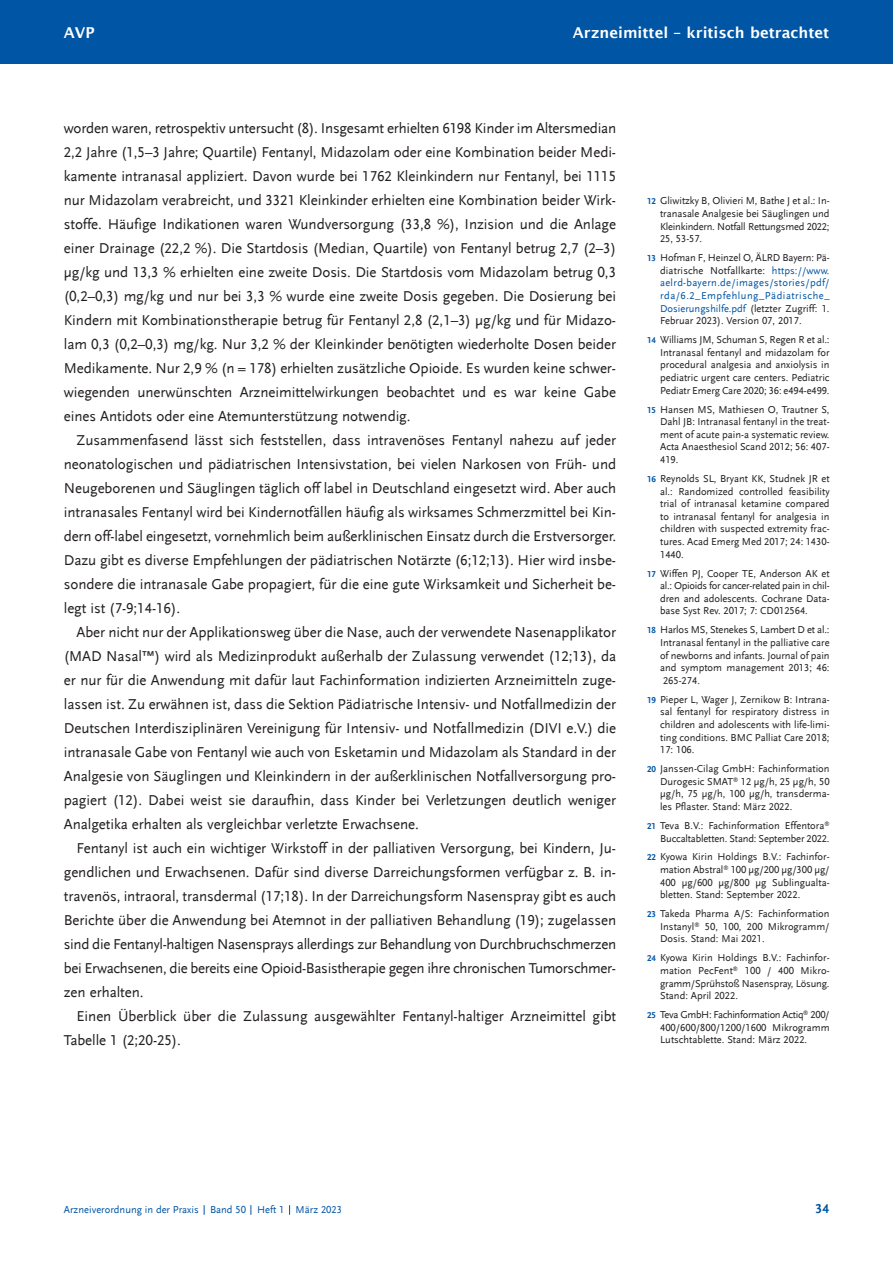
<style>
.page{position:relative;width:893px;height:1263px;background:#fff}
.page>*{position:absolute;margin:0;border:0;box-sizing:border-box;transform-origin:0 0}
.t1{font:15px/24px "Scala Sans LF";letter-spacing:-.005em;color:#231f20;text-align:justify}
.t2{font:600 15px "Lucida Sans";color:#fff}
.t3{font:700 13.5px "Scala Sans LF";color:#0155a5}
.t4{font:10.5px/12.6px "Scala Sans LF";color:#231f20;text-align:justify}
.t5{font:10.5px "Scala Sans LF";color:#0155a5}
.s1{font-weight:700;font-size:9px;color:#0155a5}
.s2{color:#0155a5}
</style>
<div class="page">
<div style="left:0;top:0;width:893px;height:64px;background:#0155a5"></div>
<p class="t2" style="left:64px;top:24px;width:32px">AVP</p>
<p class="t2" style="left:573px;top:24px;width:258px">Arzneimittel – kritisch betrachtet</p>
<p class="t1" style="left:64px;top:116px;width:554px">worden waren, retrospektiv untersucht (8). Insgesamt erhielten 6198 Kinder im Altersmedian 2,2 Jahre (1,5–3 Jahre; Quartile) Fentanyl, Midazolam oder eine Kombination beider Medi&shy;kamente intranasal appliziert. Davon wurde bei 1762 Kleinkindern nur Fentanyl, bei 1115 nur Midazolam verabreicht, und 3321 Kleinkinder erhielten eine Kombination beider Wirk&shy;stoffe. Häufige Indikationen waren Wundversorgung (33,8 %), Inzision und die Anlage einer Drainage (22,2 %). Die Startdosis (Median, Quartile) von Fentanyl betrug 2,7 (2–3) μg/kg und 13,3 % erhielten eine zweite Dosis. Die Startdosis vom Midazolam betrug 0,3 (0,2–0,3) mg/kg und nur bei 3,3 % wurde eine zweite Dosis gegeben. Die Dosierung bei Kindern mit Kombinationstherapie betrug für Fentanyl 2,8 (2,1–3) μg/kg und für Midazo - lam 0,3 (0,2–0,3) mg/kg. Nur 3,2 % der Kleinkinder benötigten wiederholte Dosen beider Medikamente. Nur 2,9 % (n = 178) erhielten zusätzliche Opioide. Es wurden keine schwer&shy;wiegenden unerwünschten Arzneimittelwirkungen beobachtet und es war keine Gabe eines Antidots oder eine Atemunterstützung notwendig.</p>
<p class="t1" style="left:64px;top:428px;width:554px;text-indent:13px">Zusammenfasend lässt sich feststellen, dass intravenöses Fentanyl nahezu auf jeder neonatologischen und pädiatrischen Intensivstation, bei vielen Narkosen von Früh- und Neugeborenen und Säuglingen täglich off label in Deutschland eingesetzt wird. Aber auch intranasales Fentanyl wird bei Kindernotfällen häufig als wirksames Schmerzmittel bei Kin&shy;dern off-label eingesetzt, vornehmlich beim außerklinischen Einsatz durch die Erstversorger.<br>Dazu gibt es diverse Empfehlungen der pädiatrischen Notärzte (6;12;13). Hier wird insbe&shy;sondere die intranasale Gabe propagiert, für die eine gute Wirksamkeit und Sicherheit be - legt ist (7-9;14-16).</p>
<p class="t1" style="left:64px;top:620px;width:554px;text-indent:13px">Aber nicht nur der Applikationsweg über die Nase, auch der verwendete Nasenapplikator (MAD Nasal™) wird als Medizinprodukt außerhalb der Zulassung verwendet (12;13), da er nur für die Anwendung mit dafür laut Fachinformation indizierten Arzneimitteln zuge&shy;lassen ist. Zu erwähnen ist, dass die Sektion Pädiatrische Intensiv- und Notfallmedizin der Deutschen Interdisziplinären Vereinigung für Intensiv- und Notfallmedizin (DIVI e.V.) die intranasale Gabe von Fentanyl wie auch von Esketamin und Midazolam als Standard in der Analgesie von Säuglingen und Kleinkindern in der außerklinischen Notfallversorgung pro&shy;pagiert (12). Dabei weist sie daraufhin, dass Kinder bei Verletzungen deutlich weniger Analgetika erhalten als vergleichbar verletzte Erwachsene.</p>
<p class="t1" style="left:64px;top:836px;width:554px;text-indent:13px">Fentanyl ist auch ein wichtiger Wirkstoff in der palliativen Versorgung, bei Kindern, Ju&shy;gendlichen und Erwachsenen. Dafür sind diverse Darreichungsformen verfügbar z. B. in&shy;travenös, intraoral, transdermal (17;18). In der Darreichungsform Nasenspray gibt es auch Berichte über die Anwendung bei Atemnot in der palliativen Behandlung (19); zugelassen sind die Fentanyl-haltigen Nasensprays allerdings zur Behandlung von Durchbruchschmerzen bei Erwachsenen, die bereits eine Opioid-Basistherapie gegen ihre chronischen Tumorschmer - zen erhalten.</p>
<p class="t1" style="left:64px;top:1004px;width:554px;text-indent:13px">Einen Überblick über die Zulassung ausgewählter Fentanyl-haltiger Arzneimittel gibt<br>Tabelle 1 (2;20-25).</p>
<p class="t4" style="left:660px;top:195px;width:171px;text-indent:-13px"><span class="s1">12</span> Gliwitzky B, Olivieri M, Bathe J et al.: In&shy;tranasale Analgesie bei Säuglingen und Kleinkindern. Notfall Rettungsmed 2022; 25, 53-57.</p>
<p class="t4" style="left:660px;top:252px;width:171px;text-indent:-13px"><span class="s1">13</span> Hofman F, Heinzel O, ÄLRD Bayern: Pä&shy;diatrische Notfallkarte: <span class="s2">https://www. aelrd-bayern.de/images/stories/pdf/ rda/6.2_Empfehlung_Pädiatrische_ Dosierungshilfe.pdf</span> (letzter Zugriff: 1.<br>Februar 2023). Version 07, 2017.</p>
<p class="t4" style="left:660px;top:334px;width:171px;text-indent:-13px"><span class="s1">14</span> Williams JM, Schuman S, Regen R et al.:<br>Intranasal fentanyl and midazolam for procedural analgesia and anxiolysis in pediatric urgent care centers. Pediatric Pediatr Emerg Care 2020; 36: e494-e499.</p>
<p class="t4" style="left:660px;top:403px;width:171px;text-indent:-13px"><span class="s1">15</span> Hansen MS, Mathiesen O, Trautner S, Dahl JB: Intranasal fentanyl in the treat&shy;ment of acute pain-a systematic review.<br>Acta Anaesthesiol Scand 2012; 56: 407- 419.</p>
<p class="t4" style="left:660px;top:472px;width:171px;text-indent:-13px"><span class="s1">16</span> Reynolds SL, Bryant KK, Studnek JR et al.: Randomized controlled feasibility trial of intranasal ketamine compared to intranasal fentanyl for analgesia in children with suspected extremity frac&shy;tures. Acad Emerg Med 2017; 24: 1430- 1440.</p>
<p class="t4" style="left:660px;top:567px;width:171px;text-indent:-13px"><span class="s1">17</span> Wiffen PJ, Cooper TE, Anderson AK et al.: Opioids for cancer-related pain in chil&shy;dren and adolescents. Cochrane Data&shy;base Syst Rev. 2017; 7: CD012564.</p>
<p class="t4" style="left:660px;top:624px;width:171px;text-indent:-13px"><span class="s1">18</span> Harlos MS, Stenekes S, Lambert D et al.:<br>Intranasal fentanyl in the palliative care of newborns and infants. Journal of pain and symptom management 2013; 46:<br>265-274.</p>
<p class="t4" style="left:660px;top:693px;width:171px;text-indent:-13px"><span class="s1">19</span> Pieper L, Wager J, Zernikow B: Intrana&shy;sal fentanyl for respiratory distress in children and adolescents with life-limi&shy;ting conditions. BMC Palliat Care 2018; 17: 106.</p>
<p class="t4" style="left:660px;top:763px;width:171px;text-indent:-13px"><span class="s1">20</span> Janssen-Cilag GmbH: Fachinformation Durogesic SMAT<sup>®</sup> 12 μg/h, 25 μg/h, 50 μg/h, 75 μg/h, 100 μg/h, transderma&shy;les Pflaster. Stand: März 2022.</p>
<p class="t4" style="left:647px;top:819px;width:184px;text-align:right"><span class="s1">21</span> Teva B.V.: Fachinformation Effentora<sup>®<br></sup>Buccaltabletten. Stand: September 2022.</p>
<p class="t4" style="left:660px;top:851px;width:171px;text-indent:-13px"><span class="s1">22</span> Kyowa Kirin Holdings B.V.: Fachinfor&shy;mation Abstral<sup>®</sup> 100 μg/200 μg/300 μg/ 400 μg/600 μg/800 μg Sublingualta&shy;bletten. Stand: September 2022.</p>
<p class="t4" style="left:660px;top:908px;width:171px;text-indent:-13px"><span class="s1">23</span> Takeda Pharma A/S: Fachinformation Instanyl<sup>®</sup> 50, 100, 200 Mikrogramm/ Dosis. Stand: Mai 2021.</p>
<p class="t4" style="left:660px;top:952px;width:171px;text-indent:-13px"><span class="s1">24</span> Kyowa Kirin Holdings B.V.: Fachinfor&shy;mation PecFent<sup>®</sup> 100 / 400 Mikro&shy;gramm/Sprühstoß Nasenspray, Lösung.<br>Stand: April 2022.</p>
<p class="t4" style="left:660px;top:1009px;width:171px;text-indent:-13px"><span class="s1">25</span> Teva GmbH: Fachinformation Actiq<sup>®</sup> 200/ 400/600/800/1200/1600 Mikrogramm Lutschtablette. Stand: März 2022.</p>
<p class="t5" style="left:64px;top:1204px;width:280px">Arzneiverordnung in der Praxis Band 50 Heft 1 März 2023</p>
<p class="t3" style="left:816px;top:1201px;width:15px">34</p>
</div>
